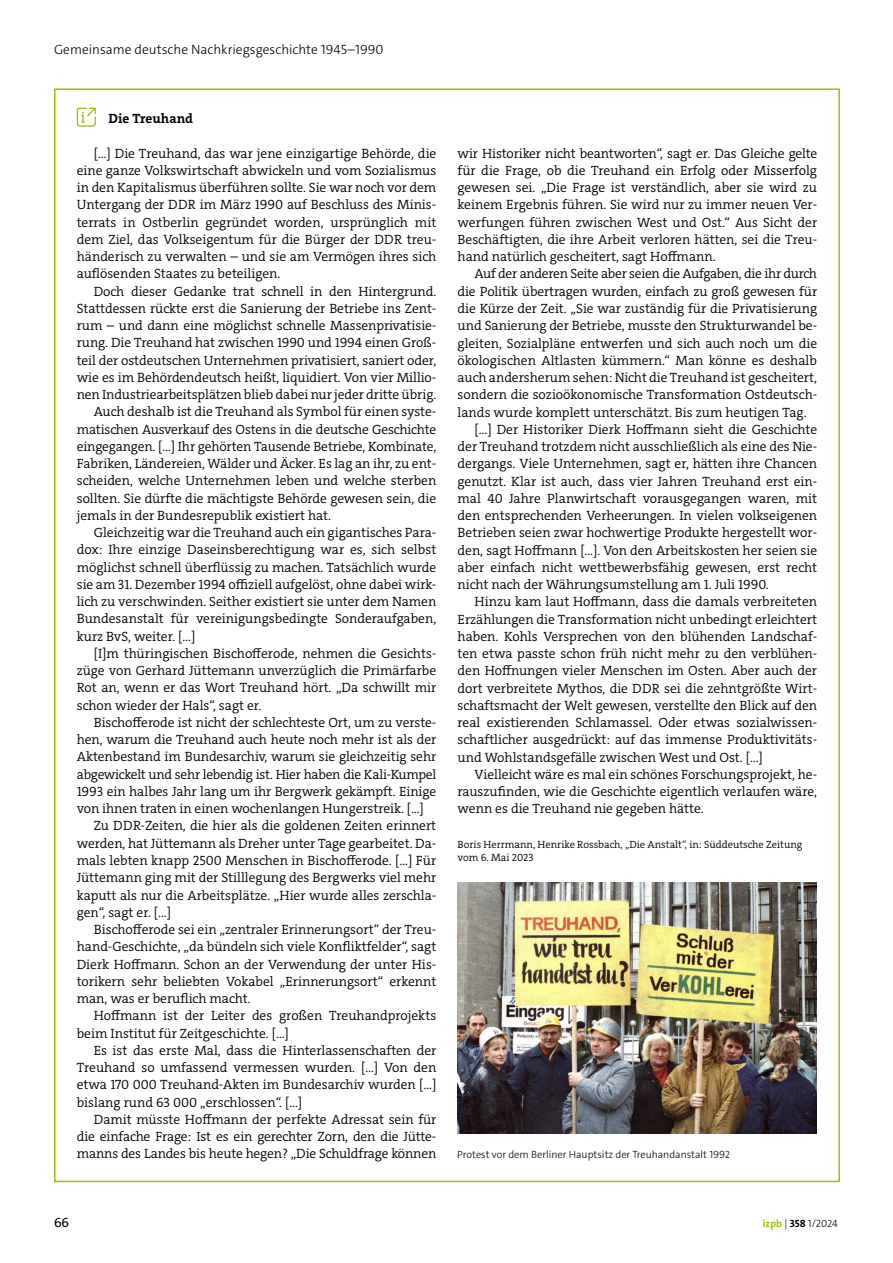
<style>
.page{position:relative;width:893px;height:1263px;background:#fff}
.page>*{position:absolute;margin:0;border:0;box-sizing:border-box;transform-origin:0 0}
.t1{font:300 13.5px/17.2px "The Serif";color:#000;text-align:justify}
.t2{font:300 13.5px "The Serif";letter-spacing:-.02em;color:#000}
.t3{font:300 13.5px "The Sans E4 s";color:#000}
.t4{font:700 13.5px "The Serif";color:#000}
.t5{font:13.5px "The Sans E4 s";color:#000}
.t6{font:300 10.5px/13.5px "The Serif";color:#000}
.t7{font:300 10.5px "The Sans E4 s";color:#000}
.s1{font-weight:700;color:#a2bc0c}
.s2{font-weight:700}
</style>
<div class="page">
<svg style="left:77px;top:108px;width:19px;height:19px"></svg>
<img style="left:458px;top:882px;width:358px;height:251px">
<p class="t3" style="left:54px;top:41px;width:331px">Gemeinsame deutsche Nachkriegsgeschichte 1945–1990</p>
<p class="t4" style="left:109px;top:110px;width:86px">Die Treuhand</p>
<p class="t1" style="left:77px;top:144px;width:361px;text-indent:17px">[…] Die Treuhand, das war jene einzigartige Behörde, die eine ganze Volkswirtschaft abwickeln und vom Sozialismus in den Kapitalismus überführen sollte. Sie war noch vor dem Untergang der DDR im März 1990 auf Beschluss des Minis&shy;terrats in Ostberlin gegründet worden, ursprünglich mit dem Ziel, das Volkseigentum für die Bürger der DDR treu&shy;händerisch zu verwalten – und sie am Vermögen ihres sich auflösenden Staates zu beteiligen.</p>
<p class="t1" style="left:94px;top:282px;width:344px">Doch dieser Gedanke trat schnell in den Hintergrund.</p>
<p class="t1" style="left:77px;top:300px;width:361px">Stattdessen rückte erst die Sanierung der Betriebe ins Zent-</p>
<p class="t1" style="left:77px;top:317px;width:361px">rum – und dann eine möglichst schnelle Massenprivatisie-</p>
<p class="t1" style="left:77px;top:334px;width:361px">rung. Die Treuhand hat zwischen 1990 und 1994 einen Groß-</p>
<p class="t1" style="left:77px;top:351px;width:361px">teil der ostdeutschen Unternehmen privatisiert, saniert oder,</p>
<p class="t1" style="left:77px;top:369px;width:361px">wie es im Behördendeutsch heißt, liquidiert. Von vier Millio-</p>
<p class="t1" style="left:77px;top:386px;width:361px">nen Industriearbeitsplätzen blieb dabei nur jeder dritte übrig.</p>
<p class="t1" style="left:94px;top:403px;width:344px">Auch deshalb ist die Treuhand als Symbol für einen syste-</p>
<p class="t1" style="left:77px;top:420px;width:361px">matischen Ausverkauf des Ostens in die deutsche Geschichte</p>
<p class="t1" style="left:77px;top:438px;width:361px">eingegangen. […] Ihr gehörten Tausende Betriebe, Kombinate,</p>
<p class="t1" style="left:77px;top:455px;width:361px">Fabriken, Ländereien, Wälder und Äcker. Es lag an ihr, zu ent-</p>
<p class="t1" style="left:77px;top:472px;width:361px">scheiden, welche Unternehmen leben und welche sterben</p>
<p class="t1" style="left:77px;top:489px;width:361px">sollten. Sie dürfte die mächtigste Behörde gewesen sein, die</p>
<p class="t1" style="left:77px;top:507px;width:256px">jemals in der Bundesrepublik existiert hat.</p>
<p class="t1" style="left:94px;top:524px;width:344px">Gleichzeitig war die Treuhand auch ein gigantisches Para-</p>
<p class="t1" style="left:77px;top:541px;width:361px">dox: Ihre einzige Daseinsberechtigung war es, sich selbst</p>
<p class="t1" style="left:77px;top:558px;width:361px">möglichst schnell überflüssig zu machen. Tatsächlich wurde</p>
<p class="t1" style="left:77px;top:576px;width:361px">sie am 31. Dezember 1994 offiziell aufgelöst, ohne dabei wirk-</p>
<p class="t1" style="left:77px;top:593px;width:361px">lich zu verschwinden. Seither existiert sie unter dem Namen</p>
<p class="t1" style="left:77px;top:610px;width:361px">Bundesanstalt für vereinigungsbedingte Sonderaufgaben,</p>
<p class="t1" style="left:77px;top:628px;width:120px">kurz BvS, weiter. […]</p>
<p class="t1" style="left:94px;top:645px;width:344px">[I]m thüringischen Bischofferode, nehmen die Gesichts-</p>
<p class="t1" style="left:77px;top:662px;width:361px">züge von Gerhard Jüttemann unverzüglich die Primärfarbe</p>
<p class="t1" style="left:77px;top:679px;width:361px">Rot an, wenn er das Wort Treuhand hört. „Da schwillt mir</p>
<p class="t1" style="left:77px;top:697px;width:186px">schon wieder der Hals“, sagt er.</p>
<p class="t1" style="left:94px;top:714px;width:344px">Bischofferode ist nicht der schlechteste Ort, um zu verste-</p>
<p class="t1" style="left:77px;top:731px;width:361px">hen, warum die Treuhand auch heute noch mehr ist als der</p>
<p class="t1" style="left:77px;top:748px;width:361px">Aktenbestand im Bundesarchiv, warum sie gleichzeitig sehr</p>
<p class="t2" style="left:77px;top:765px;width:361px">abgewickelt und sehr lebendig ist. Hier haben die Kali-Kumpel</p>
<p class="t1" style="left:77px;top:783px;width:361px">1993 ein halbes Jahr lang um ihr Bergwerk gekämpft. Einige</p>
<p class="t1" style="left:77px;top:800px;width:349px">von ihnen traten in einen wochenlangen Hungerstreik. […]</p>
<p class="t1" style="left:94px;top:817px;width:344px">Zu DDR-Zeiten, die hier als die goldenen Zeiten erinnert</p>
<p class="t1" style="left:77px;top:835px;width:361px">werden, hat Jüttemann als Dreher unter Tage gearbeitet. Da-</p>
<p class="t1" style="left:77px;top:852px;width:361px">mals lebten knapp 2500 Menschen in Bischofferode. […] Für</p>
<p class="t1" style="left:77px;top:869px;width:361px">Jüttemann ging mit der Stilllegung des Bergwerks viel mehr</p>
<p class="t1" style="left:77px;top:886px;width:361px">kaputt als nur die Arbeitsplätze. „Hier wurde alles zerschla-</p>
<p class="t1" style="left:77px;top:904px;width:96px">gen“, sagt er. […]</p>
<p class="t1" style="left:94px;top:921px;width:344px">Bischofferode sei ein „zentraler Erinnerungsort“ der Treu-</p>
<p class="t1" style="left:77px;top:938px;width:361px">hand-Geschichte, „da bündeln sich viele Konfliktfelder“, sagt</p>
<p class="t1" style="left:77px;top:955px;width:361px">Dierk Hoffmann. Schon an der Verwendung der unter His-</p>
<p class="t1" style="left:77px;top:973px;width:361px">torikern sehr beliebten Vokabel „Erinnerungsort“ erkennt</p>
<p class="t1" style="left:77px;top:990px;width:175px">man, was er beruflich macht.</p>
<p class="t1" style="left:94px;top:1007px;width:344px">Hoffmann ist der Leiter des großen Treuhandprojekts</p>
<p class="t1" style="left:77px;top:1024px;width:214px">beim Institut für Zeitgeschichte. […]</p>
<p class="t1" style="left:94px;top:1042px;width:344px">Es ist das erste Mal, dass die Hinterlassenschaften der</p>
<p class="t1" style="left:77px;top:1059px;width:361px">Treuhand so umfassend vermessen wurden. […] Von den</p>
<p class="t1" style="left:77px;top:1076px;width:361px">etwa 170 000 Treuhand-Akten im Bundesarchiv wurden […]</p>
<p class="t1" style="left:77px;top:1093px;width:227px">bislang rund 63 000 „erschlossen“. […]</p>
<p class="t1" style="left:94px;top:1111px;width:344px">Damit müsste Hoffmann der perfekte Adressat sein für</p>
<p class="t1" style="left:77px;top:1128px;width:361px">die einfache Frage: Ist es ein gerechter Zorn, den die Jütte-</p>
<p class="t1" style="left:77px;top:1145px;width:361px">manns des Landes bis heute hegen? „Die Schuldfrage können</p>
<p class="t1" style="left:458px;top:145px;width:361px">wir Historiker nicht beantworten“, sagt er. Das Gleiche gelte für die Frage, ob die Treuhand ein Erfolg oder Misserfolg gewesen sei. „Die Frage ist verständlich, aber sie wird zu keinem Ergebnis führen. Sie wird nur zu immer neuen Ver&shy;werfungen führen zwischen West und Ost.“ Aus Sicht der Beschäftigten, die ihre Arbeit verloren hätten, sei die Treu&shy;hand natürlich gescheitert, sagt Hoffmann.</p>
<p class="t2" style="left:475px;top:265px;width:344px">Auf der anderen Seite aber seien die Aufgaben, die ihr durch</p>
<p class="t1" style="left:458px;top:283px;width:361px">die Politik übertragen wurden, einfach zu groß gewesen für</p>
<p class="t1" style="left:458px;top:300px;width:361px">die Kürze der Zeit. „Sie war zuständig für die Privatisierung</p>
<p class="t1" style="left:458px;top:317px;width:361px">und Sanierung der Betriebe, musste den Strukturwandel be-</p>
<p class="t1" style="left:458px;top:334px;width:361px">gleiten, Sozialpläne entwerfen und sich auch noch um die</p>
<p class="t1" style="left:458px;top:352px;width:361px">ökologischen Altlasten kümmern.“ Man könne es deshalb</p>
<p class="t1" style="left:458px;top:369px;width:361px">auch andersherum sehen: Nicht die Treuhand ist gescheitert,</p>
<p class="t1" style="left:458px;top:386px;width:361px">sondern die sozioökonomische Transformation Ostdeutsch-</p>
<p class="t1" style="left:458px;top:403px;width:351px">lands wurde komplett unterschätzt. Bis zum heutigen Tag.</p>
<p class="t1" style="left:475px;top:421px;width:344px">[…] Der Historiker Dierk Hoffmann sieht die Geschichte</p>
<p class="t1" style="left:458px;top:438px;width:361px">der Treuhand trotzdem nicht ausschließlich als eine des Nie-</p>
<p class="t1" style="left:458px;top:455px;width:361px">dergangs. Viele Unternehmen, sagt er, hätten ihre Chancen</p>
<p class="t1" style="left:458px;top:472px;width:361px">genutzt. Klar ist auch, dass vier Jahren Treuhand erst ein-</p>
<p class="t1" style="left:458px;top:490px;width:361px">mal 40 Jahre Planwirtschaft vorausgegangen waren, mit</p>
<p class="t1" style="left:458px;top:507px;width:361px">den entsprechenden Verheerungen. In vielen volkseigenen</p>
<p class="t1" style="left:458px;top:524px;width:361px">Betrieben seien zwar hochwertige Produkte hergestellt wor-</p>
<p class="t1" style="left:458px;top:541px;width:361px">den, sagt Hoffmann […]. Von den Arbeitskosten her seien sie</p>
<p class="t1" style="left:458px;top:559px;width:361px">aber einfach nicht wettbewerbsfähig gewesen, erst recht</p>
<p class="t1" style="left:458px;top:576px;width:313px">nicht nach der Währungsumstellung am 1. Juli 1990.</p>
<p class="t1" style="left:475px;top:593px;width:344px">Hinzu kam laut Hoffmann, dass die damals verbreiteten</p>
<p class="t1" style="left:458px;top:610px;width:361px">Erzählungen die Transformation nicht unbedingt erleichtert</p>
<p class="t1" style="left:458px;top:628px;width:361px">haben. Kohls Versprechen von den blühenden Landschaf-</p>
<p class="t1" style="left:458px;top:645px;width:361px">ten etwa passte schon früh nicht mehr zu den verblühen-</p>
<p class="t1" style="left:458px;top:662px;width:361px">den Hoffnungen vieler Menschen im Osten. Aber auch der</p>
<p class="t1" style="left:458px;top:679px;width:361px">dort verbreitete Mythos, die DDR sei die zehntgrößte Wirt-</p>
<p class="t1" style="left:458px;top:697px;width:361px">schaftsmacht der Welt gewesen, verstellte den Blick auf den</p>
<p class="t1" style="left:458px;top:714px;width:361px">real existierenden Schlamassel. Oder etwas sozialwissen-</p>
<p class="t1" style="left:458px;top:731px;width:361px">schaftlicher ausgedrückt: auf das immense Produktivitäts-</p>
<p class="t1" style="left:458px;top:748px;width:307px">und Wohlstandsgefälle zwischen West und Ost. […]</p>
<p class="t1" style="left:475px;top:766px;width:344px">Vielleicht wäre es mal ein schönes Forschungsprojekt, he-</p>
<p class="t1" style="left:458px;top:783px;width:361px">rauszufinden, wie die Geschichte eigentlich verlaufen wäre,</p>
<p class="t1" style="left:458px;top:800px;width:248px">wenn es die Treuhand nie gegeben hätte.</p>
<p class="t6" style="left:458px;top:837px;width:346px">Boris Herrmann, Henrike Rossbach, „Die Anstalt“, in: Süddeutsche Zeitung vom 6. Mai 2023</p>
<p class="t7" style="left:457px;top:1147px;width:274px">Protest vor dem Berliner Hauptsitz der Treuhandanstalt 1992</p>
<p class="t5" style="left:54px;top:1214px;width:17px">66</p>
<p class="t7" style="left:763px;top:1217px;width:77px"><span class="s1">izpb</span> | <span class="s2">358</span> 1/2024</p>
</div>
